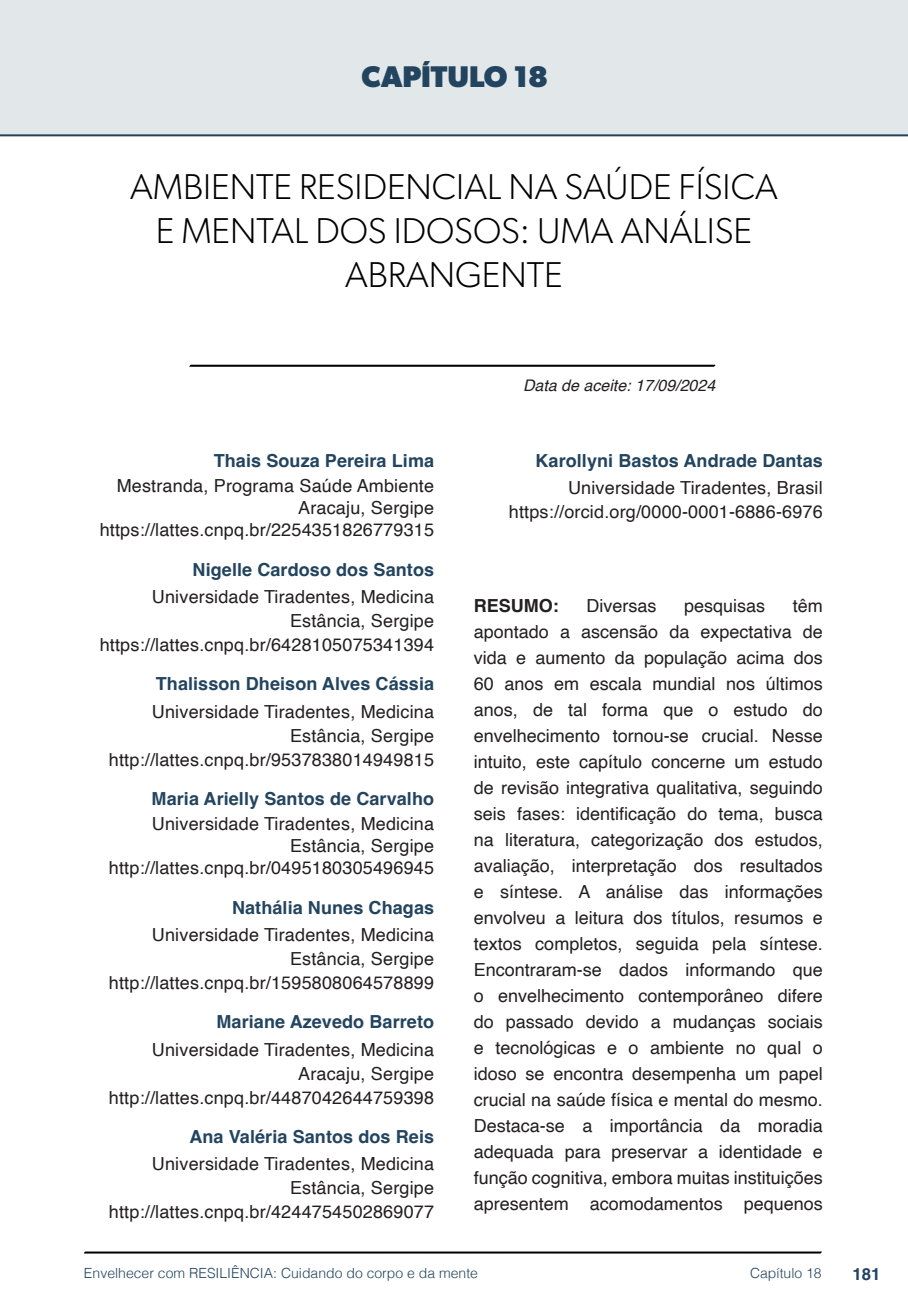
<style>
.page{position:relative;width:908px;height:1304px;background:#fff}
.page>*{position:absolute;margin:0;border:0;box-sizing:border-box;transform-origin:0 0}
.t1{font:300 36px/44px "Gibson";color:#000;text-align:center}
.t2{font:700 30px "Gibson";color:#23445f}
.t3{font:18px/26px "Helvetica";letter-spacing:.01em;color:#231f20;text-align:right}
.t4{font:700 18px "Helvetica";letter-spacing:.005em;color:#23445f}
.t5{font:700 18px "Helvetica";color:#231f20}
.t6{font:700 16.8px "Helvetica";color:#23445f}
.t7{font:italic 16px "Helvetica";color:#231f20}
.t8{font:300 14px "Helvetica";color:#23445f}
</style>
<div class="page">
<svg style="left:84px;top:1251px;width:737px;height:3px"></svg>
<div style="left:0;top:0;width:907px;height:136px;background:#e2e7e9"></div>
<svg style="left:189px;top:364px;width:526px;height:3px"></svg>
<div style="left:44px;top:72px;width:68px;height:61px;background:#e2e7e9"></div>
<h2 class="t2" style="left:361px;top:58px;width:188px">CAPÍTULO 18</h2>
<h1 class="t1" style="left:130px;top:164px;width:649px">AMBIENTE RESIDENCIAL NA SAÚDE FÍSICA<br>E MENTAL DOS IDOSOS: UMA ANÁLISE<br>ABRANGENTE</h1>
<p class="t4" style="left:214px;top:450px;width:222px">Thais Souza Pereira Lima</p>
<p class="t3" style="left:100px;top:476px;width:336px;line-height:22px">Mestranda, Programa Saúde Ambiente<br>Aracaju, Sergipe https://lattes.cnpq.br/2254351826779315</p>
<p class="t4" style="left:192px;top:558px;width:243px">Nigelle Cardoso dos Santos</p>
<p class="t3" style="left:100px;top:585px;width:336px;line-height:24px">Universidade Tiradentes, Medicina<br>Estância, Sergipe https://lattes.cnpq.br/6428105075341394</p>
<p class="t4" style="left:156px;top:673px;width:280px">Thalisson Dheison Alves Cássia</p>
<p class="t3" style="left:109px;top:700px;width:326px;line-height:24px">Universidade Tiradentes, Medicina<br>Estância, Sergipe http://lattes.cnpq.br/9537838014949815</p>
<p class="t4" style="left:151px;top:788px;width:284px">Maria Arielly Santos de Carvalho</p>
<p class="t3" style="left:109px;top:814px;width:326px;line-height:22px">Universidade Tiradentes, Medicina<br>Estância, Sergipe http://lattes.cnpq.br/0495180305496945</p>
<p class="t4" style="left:232px;top:896px;width:203px">Nathália Nunes Chagas</p>
<p class="t3" style="left:109px;top:923px;width:326px;line-height:24px">Universidade Tiradentes, Medicina<br>Estância, Sergipe http://lattes.cnpq.br/1595808064578899</p>
<p class="t4" style="left:216px;top:1011px;width:219px">Mariane Azevedo Barreto</p>
<p class="t3" style="left:109px;top:1038px;width:326px;line-height:24px">Universidade Tiradentes, Medicina<br>Aracaju, Sergipe http://lattes.cnpq.br/4487042644759398</p>
<p class="t4" style="left:189px;top:1126px;width:246px">Ana Valéria Santos dos Reis</p>
<p class="t3" style="left:109px;top:1153px;width:326px;line-height:24px">Universidade Tiradentes, Medicina<br>Estância, Sergipe http://lattes.cnpq.br/4244754502869077</p>
<p class="t7" style="left:523px;top:373px;width:194px">Data de aceite: 17/09/2024</p>
<p class="t4" style="left:535px;top:450px;width:289px">Karollyni Bastos Andrade Dantas</p>
<p class="t3" style="left:508px;top:477px;width:315px;line-height:24px">Universidade Tiradentes, Brasil https://orcid.org/0000-0001-6886-6976</p>
<p class="t5" style="left:473px;top:595px;width:86px">RESUMO:</p>
<p class="t3" style="left:586px;top:593px;width:72px">Diversas</p>
<p class="t3" style="left:683px;top:593px;width:83px">pesquisas</p>
<p class="t3" style="left:473px;top:593px;width:350px;text-align:justify;text-indent:319px">têm apontado a ascensão da expectativa de vida e aumento da população acima dos 60 anos em escala mundial nos últimos anos, de tal forma que o estudo do envelhecimento tornou-se crucial. Nesse intuito, este capítulo concerne um estudo de revisão integrativa qualitativa, seguindo seis fases: identificação do tema, busca na literatura, categorização dos estudos, avaliação, interpretação dos resultados e síntese. A análise das informações envolveu a leitura dos títulos, resumos e textos completos, seguida pela síntese.<br>Encontraram-se dados informando que o envelhecimento contemporâneo difere do passado devido a mudanças sociais e tecnológicas e o ambiente no qual o idoso se encontra desempenha um papel crucial na saúde física e mental do mesmo.<br>Destaca-se a importância da moradia adequada para preservar a identidade e função cognitiva, embora muitas instituições apresentem acomodamentos pequenos</p>
<p class="t8" style="left:84px;top:1261px;width:395px">Envelhecer com RESILIÊNCIA: Cuidando do corpo e da mente</p>
<p class="t8" style="left:749px;top:1261px;width:73px">Capítulo 18</p>
<p class="t6" style="left:851px;top:1264px;width:30px">181</p>
</div>
